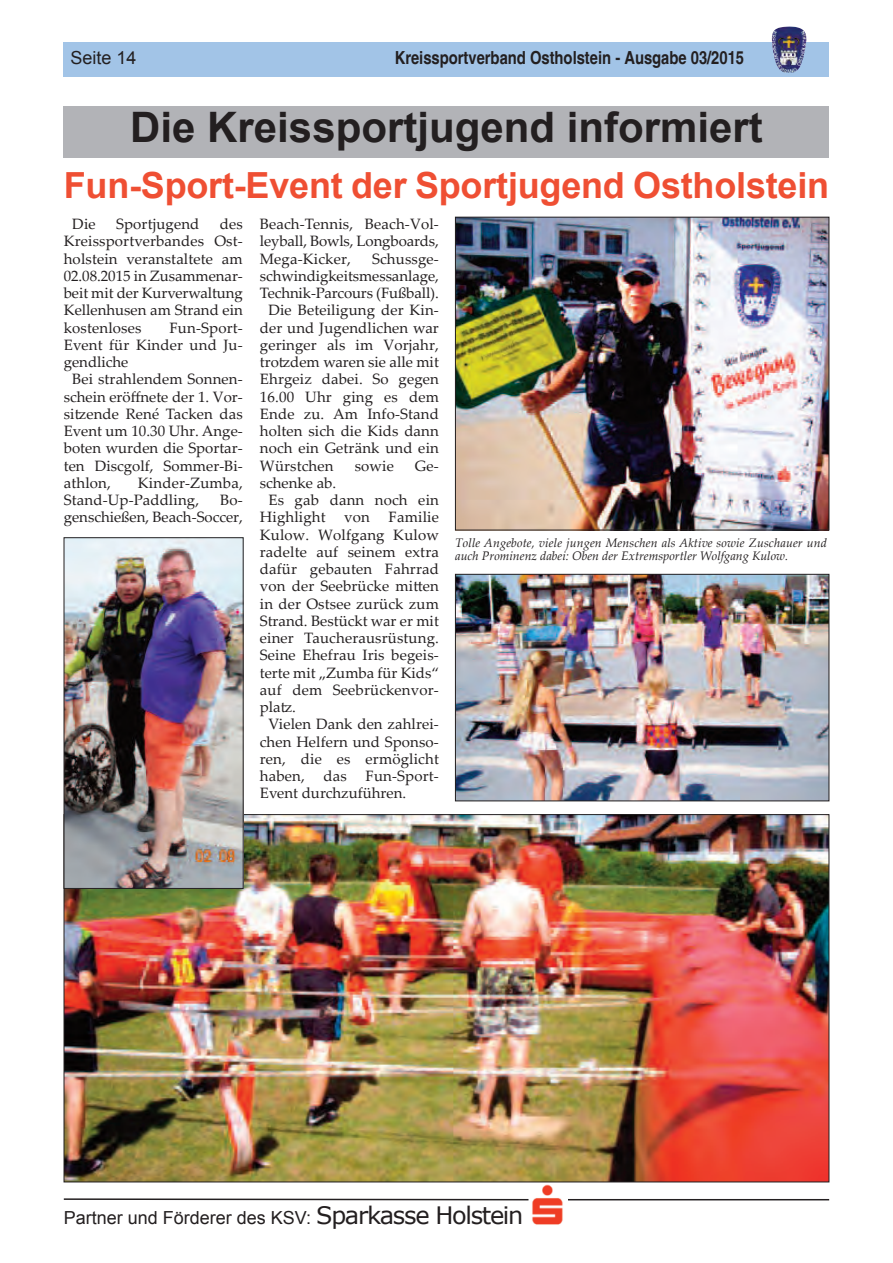
<style>
.page{position:relative;width:893px;height:1263px;background:#fff}
.page>*{position:absolute;margin:0;border:0;box-sizing:border-box;transform-origin:0 0}
.t1{font:700 42px "Arial";color:#231f20}
.t2{font:700 36px "Arial";letter-spacing:-.005em;color:#ef4f33}
.t3{font:18px "Arial";color:#231f20}
.t4{font:700 condensed 18px "Helvetica";color:#231f20}
.t5{font:15px/17.2px "Palatino Linotype";letter-spacing:.01em;color:#231f20;text-align:justify}
.t6{font:15px "Palatino Linotype";letter-spacing:-.01em;color:#231f20}
.t7{font:italic 12.45px/13.5px "Palatino Linotype";letter-spacing:.01em;color:#231f20}
.s1{font-family:"Verdana";font-size:24px}
</style>
<div class="page">
<svg style="left:63px;top:1198px;width:466px;height:3px"></svg>
<img style="left:532px;top:1185px;width:31px;height:40px">
<hr style="left:568px;top:1199px;width:261px;height:1px;background:#231f20">
<div style="left:64px;top:43px;width:765px;height:34px;background:#a2c4e7"></div>
<img style="left:772px;top:27px;width:34px;height:46px">
<img style="left:457px;top:219px;width:370px;height:309px">
<div style="left:455px;top:217px;width:374px;height:313px;border:1px solid #231f20"></div>
<img style="left:66px;top:816px;width:761px;height:364px">
<div style="left:64px;top:106px;width:765px;height:51px;background:#b2b3b7"></div>
<img style="left:457px;top:576px;width:370px;height:223px">
<div style="left:455px;top:574px;width:374px;height:227px;border:1px solid #231f20"></div>
<img style="left:66px;top:539px;width:175px;height:348px">
<div style="left:64px;top:537px;width:179px;height:352px;border:1px solid #231f20"></div>
<p class="t3" style="left:70px;top:48px;width:68px">Seite 14</p>
<p class="t4" style="left:395px;top:47px;width:351px">Kreissportverband Ostholstein - Ausgabe 03/2015</p>
<h1 class="t1" style="left:130px;top:104px;width:634px">Die Kreissportjugend informiert</h1>
<h2 class="t2" style="left:64px;top:165px;width:767px">Fun-Sport-Event der Sportjugend Ostholstein</h2>
<p class="t5" style="left:64px;top:217px;width:181px;text-indent:156px">des Kreissportverbandes Ost&shy;holstein veranstaltete am 02.08.2015 in Zusammenar&shy;beit mit der Kurverwaltung Kellenhusen am Strand ein kostenloses</p>
<p class="t5" style="left:72px;top:217px;width:25px">Die</p>
<p class="t5" style="left:116px;top:217px;width:85px">Sportjugend</p>
<p class="t5" style="left:169px;top:321px;width:75px">Fun-Sport-</p>
<p class="t5" style="left:64px;top:338px;width:181px">Event für Kinder und Ju-</p>
<p class="t5" style="left:64px;top:355px;width:66px">gendliche</p>
<p class="t5" style="left:72px;top:372px;width:172px">Bei strahlendem Sonnen-</p>
<p class="t5" style="left:64px;top:390px;width:181px">schein eröffnete der 1. Vor-</p>
<p class="t5" style="left:64px;top:407px;width:181px">sitzende René Tacken das</p>
<p class="t5" style="left:64px;top:424px;width:181px">Event um 10.30 Uhr. Ange-</p>
<p class="t5" style="left:64px;top:441px;width:180px">boten wurden die Sportar-</p>
<p class="t5" style="left:64px;top:459px;width:181px">ten Discgolf, Sommer-Bi-</p>
<p class="t5" style="left:64px;top:476px;width:49px">athlon,</p>
<p class="t5" style="left:64px;top:476px;width:181px;text-indent:74px">Kinder-Zumba,<br>Stand-Up-Paddling,</p>
<p class="t5" style="left:64px;top:493px;width:181px;text-align:right">Bo-<br>genschießen, Beach-Soccer,</p>
<p class="t5" style="left:260px;top:217px;width:181px">Beach-Tennis, Beach-Vol&shy;leyball, Bowls, Longboards, Mega-Kicker,</p>
<p class="t5" style="left:372px;top:252px;width:68px">Schussge-</p>
<p class="t5" style="left:260px;top:269px;width:181px">schwindigkeitsmessanlage,</p>
<p class="t6" style="left:260px;top:287px;width:181px">Technik-Parcours (Fußball).</p>
<p class="t5" style="left:268px;top:303px;width:172px">Die Beteiligung der Kin-</p>
<p class="t5" style="left:260px;top:321px;width:181px">der und Jugendlichen war</p>
<p class="t5" style="left:260px;top:338px;width:181px">geringer als im Vorjahr,</p>
<p class="t5" style="left:260px;top:355px;width:181px">trotzdem waren sie alle mit</p>
<p class="t5" style="left:260px;top:372px;width:181px">Ehrgeiz dabei. So gegen</p>
<p class="t5" style="left:260px;top:390px;width:181px">16.00 Uhr ging es dem</p>
<p class="t5" style="left:260px;top:407px;width:181px">Ende zu. Am Info-Stand</p>
<p class="t5" style="left:260px;top:424px;width:181px">holten sich die Kids dann</p>
<p class="t5" style="left:260px;top:441px;width:181px">noch ein Getränk und ein</p>
<p class="t5" style="left:260px;top:459px;width:75px">Würstchen</p>
<p class="t5" style="left:355px;top:459px;width:41px">sowie</p>
<p class="t5" style="left:415px;top:459px;width:25px">Ge-</p>
<p class="t5" style="left:260px;top:476px;width:78px">schenke ab.</p>
<p class="t5" style="left:268px;top:493px;width:172px">Es gab dann noch ein</p>
<p class="t5" style="left:260px;top:510px;width:181px">Highlight von Familie</p>
<p class="t5" style="left:260px;top:528px;width:181px">Kulow. Wolfgang Kulow</p>
<p class="t5" style="left:260px;top:545px;width:181px">radelte auf seinem extra</p>
<p class="t5" style="left:260px;top:562px;width:181px">dafür gebauten Fahrrad</p>
<p class="t5" style="left:260px;top:579px;width:181px">von der Seebrücke mitten</p>
<p class="t5" style="left:260px;top:597px;width:181px">in der Ostsee zurück zum</p>
<p class="t5" style="left:260px;top:614px;width:181px">Strand. Bestückt war er mit</p>
<p class="t5" style="left:260px;top:631px;width:181px">einer Taucherausrüstung.</p>
<p class="t5" style="left:260px;top:648px;width:181px">Seine Ehefrau Iris begeis-</p>
<p class="t5" style="left:260px;top:666px;width:181px">terte mit „Zumba für Kids“</p>
<p class="t5" style="left:260px;top:683px;width:181px">auf dem Seebrückenvor-</p>
<p class="t5" style="left:260px;top:700px;width:38px">platz.</p>
<p class="t5" style="left:268px;top:717px;width:172px">Vielen Dank den zahlrei-</p>
<p class="t5" style="left:260px;top:735px;width:181px">chen Helfern und Sponso-</p>
<p class="t5" style="left:260px;top:752px;width:181px">ren, die es ermöglicht</p>
<p class="t5" style="left:260px;top:769px;width:181px">haben, das Fun-Sport-</p>
<p class="t5" style="left:260px;top:786px;width:148px">Event durchzuführen.</p>
<p class="t7" style="left:455px;top:537px;width:373px">Tolle Angebote, viele jungen Menschen als Aktive sowie Zuschauer und auch Prominenz dabei: Oben der Extremsportler Wolfgang Kulow.</p>
<p class="t3" style="left:64px;top:1207px;width:461px">Partner und Förderer des KSV: <span class="s1">Sparkasse Holstein</span></p>
</div>
